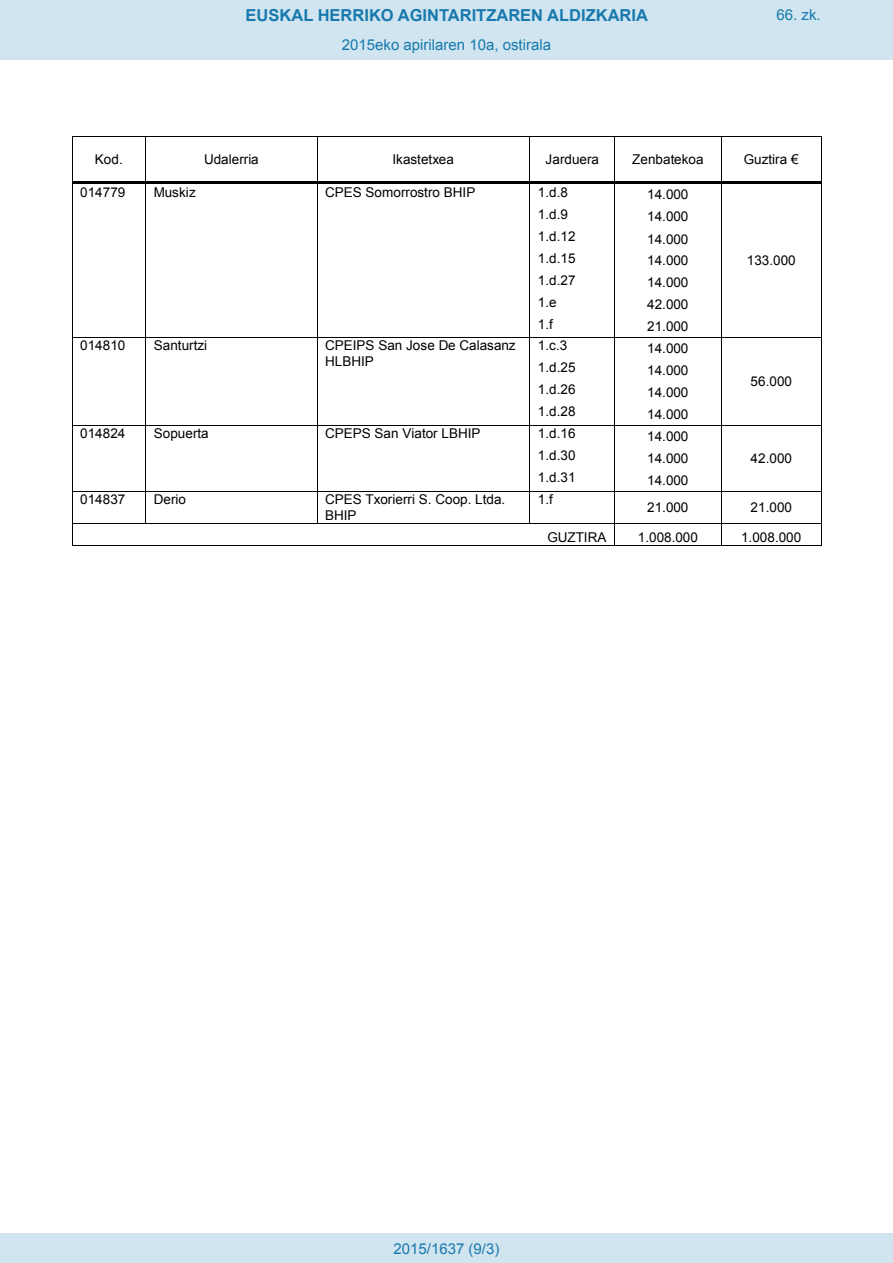
<style>
.page{position:relative;width:893px;height:1263px;background:#fff}
.page>*{position:absolute;margin:0;border:0;box-sizing:border-box;transform-origin:0 0}
.t1{font:700 16.5px "Arial";color:#1879ad}
.Paginacion_Centro{font:15px "Arial";color:#1879ad}
.t2{font:13.5px/15.5px "Arial";letter-spacing:.005em;color:#000}
</style>
<div class="page">
<hr style="left:72px;top:136px;width:73px;height:1px;background:#000">
<hr style="left:146px;top:136px;width:171px;height:1px;background:#000">
<hr style="left:318px;top:136px;width:211px;height:1px;background:#000">
<hr style="left:530px;top:136px;width:85px;height:1px;background:#000">
<hr style="left:615px;top:136px;width:106px;height:1px;background:#000">
<hr style="left:721px;top:136px;width:100px;height:1px;background:#000">
<hr style="left:72px;top:137px;width:1px;height:45px;background:#000">
<hr style="left:145px;top:137px;width:1px;height:45px;background:#000">
<hr style="left:317px;top:137px;width:1px;height:45px;background:#000">
<hr style="left:529px;top:137px;width:1px;height:45px;background:#000">
<hr style="left:615px;top:137px;width:1px;height:45px;background:#000">
<hr style="left:721px;top:137px;width:1px;height:45px;background:#000">
<hr style="left:821px;top:137px;width:1px;height:45px;background:#000">
<hr style="left:72px;top:182px;width:73px;height:2px;background:#000">
<hr style="left:147px;top:182px;width:170px;height:2px;background:#000">
<hr style="left:319px;top:182px;width:210px;height:2px;background:#000">
<hr style="left:532px;top:182px;width:83px;height:2px;background:#000">
<hr style="left:617px;top:182px;width:104px;height:2px;background:#000">
<hr style="left:723px;top:182px;width:98px;height:2px;background:#000">
<hr style="left:72px;top:337px;width:73px;height:1px;background:#000">
<hr style="left:146px;top:337px;width:171px;height:1px;background:#000">
<hr style="left:318px;top:337px;width:211px;height:1px;background:#000">
<hr style="left:530px;top:337px;width:85px;height:1px;background:#000">
<hr style="left:615px;top:337px;width:106px;height:1px;background:#000">
<hr style="left:721px;top:337px;width:100px;height:1px;background:#000">
<hr style="left:72px;top:425px;width:73px;height:1px;background:#000">
<hr style="left:146px;top:425px;width:171px;height:1px;background:#000">
<hr style="left:318px;top:425px;width:211px;height:1px;background:#000">
<hr style="left:530px;top:425px;width:85px;height:1px;background:#000">
<hr style="left:615px;top:425px;width:106px;height:1px;background:#000">
<hr style="left:721px;top:425px;width:100px;height:1px;background:#000">
<svg style="left:72px;top:184px;width:1px;height:307px"></svg>
<hr style="left:72px;top:491px;width:73px;height:1px;background:#000">
<svg style="left:145px;top:182px;width:2px;height:310px"></svg>
<hr style="left:146px;top:491px;width:171px;height:1px;background:#000">
<svg style="left:317px;top:182px;width:2px;height:310px"></svg>
<hr style="left:318px;top:491px;width:211px;height:1px;background:#000">
<svg style="left:529px;top:182px;width:3px;height:310px"></svg>
<hr style="left:530px;top:491px;width:85px;height:1px;background:#000">
<hr style="left:615px;top:491px;width:106px;height:1px;background:#000">
<svg style="left:721px;top:182px;width:2px;height:309px"></svg>
<hr style="left:721px;top:491px;width:100px;height:1px;background:#000">
<svg style="left:821px;top:182px;width:1px;height:310px"></svg>
<hr style="left:72px;top:492px;width:1px;height:31px;background:#000">
<hr style="left:145px;top:492px;width:1px;height:31px;background:#000">
<hr style="left:317px;top:492px;width:1px;height:31px;background:#000">
<hr style="left:529px;top:492px;width:1px;height:31px;background:#000">
<hr style="left:615px;top:492px;width:1px;height:31px;background:#000">
<hr style="left:721px;top:492px;width:1px;height:31px;background:#000">
<hr style="left:821px;top:492px;width:1px;height:31px;background:#000">
<hr style="left:72px;top:523px;width:73px;height:1px;background:#000">
<hr style="left:146px;top:523px;width:171px;height:1px;background:#000">
<hr style="left:318px;top:523px;width:211px;height:1px;background:#000">
<hr style="left:530px;top:523px;width:85px;height:1px;background:#000">
<hr style="left:615px;top:523px;width:106px;height:1px;background:#000">
<hr style="left:721px;top:523px;width:100px;height:1px;background:#000">
<svg style="left:72px;top:524px;width:1px;height:21px"></svg>
<hr style="left:72px;top:545px;width:543px;height:1px;background:#000">
<hr style="left:615px;top:545px;width:106px;height:1px;background:#000">
<svg style="left:721px;top:524px;width:1px;height:21px"></svg>
<hr style="left:721px;top:545px;width:100px;height:1px;background:#000">
<svg style="left:821px;top:523px;width:1px;height:23px"></svg>
<div style="left:0;top:0;width:893px;height:60px;background:#d0e5f0"></div>
<div style="left:0;top:1233px;width:893px;height:30px;background:#d0e5f0"></div>
<p class="t1" style="left:246px;top:4px;width:404px">EUSKAL HERRIKO AGINTARITZAREN ALDIZKARIA</p>
<p class="Paginacion_Centro" style="left:776px;top:5px;width:46px">66. zk.</p>
<p class="Paginacion_Centro" style="left:342px;top:35px;width:211px">2015eko apirilaren 10a, ostirala</p>
<p class="t2" style="left:95px;top:152px;width:29px">Kod.</p>
<p class="t2" style="left:204px;top:152px;width:56px">Udalerria</p>
<p class="t2" style="left:392px;top:152px;width:63px">Ikastetxea</p>
<p class="t2" style="left:546px;top:152px;width:55px">Jarduera</p>
<p class="t2" style="left:632px;top:152px;width:73px">Zenbatekoa</p>
<p class="t2" style="left:744px;top:152px;width:56px">Guztira €</p>
<p class="t2" style="left:80px;top:184px;width:47px">014779</p>
<p class="t2" style="left:154px;top:184px;width:44px">Muskiz</p>
<p class="t2" style="left:325px;top:184px;width:152px">CPES Somorrostro BHIP</p>
<p class="t2" style="left:538px;top:184px;width:32px">1.d.8</p>
<p class="t2" style="left:647px;top:187px;width:43px">14.000</p>
<p class="t2" style="left:538px;top:206px;width:32px">1.d.9</p>
<p class="t2" style="left:647px;top:209px;width:43px">14.000</p>
<p class="t2" style="left:538px;top:228px;width:39px">1.d.12</p>
<p class="t2" style="left:647px;top:231px;width:43px">14.000</p>
<p class="t2" style="left:538px;top:250px;width:39px">1.d.15</p>
<p class="t2" style="left:647px;top:253px;width:43px">14.000</p>
<p class="t2" style="left:538px;top:272px;width:39px">1.d.27</p>
<p class="t2" style="left:647px;top:275px;width:43px">14.000</p>
<p class="t2" style="left:538px;top:294px;width:20px">1.e</p>
<p class="t2" style="left:647px;top:297px;width:43px">42.000</p>
<p class="t2" style="left:538px;top:316px;width:17px">1.f</p>
<p class="t2" style="left:647px;top:319px;width:43px">21.000</p>
<p class="t2" style="left:80px;top:338px;width:47px">014810</p>
<p class="t2" style="left:154px;top:338px;width:55px">Santurtzi</p>
<p class="t2" style="left:325px;top:338px;width:192px">CPEIPS San Jose De Calasanz<br>HLBHIP</p>
<p class="t2" style="left:538px;top:338px;width:31px">1.c.3</p>
<p class="t2" style="left:647px;top:341px;width:43px">14.000</p>
<p class="t2" style="left:538px;top:360px;width:39px">1.d.25</p>
<p class="t2" style="left:647px;top:363px;width:43px">14.000</p>
<p class="t2" style="left:538px;top:382px;width:39px">1.d.26</p>
<p class="t2" style="left:647px;top:385px;width:43px">14.000</p>
<p class="t2" style="left:538px;top:404px;width:39px">1.d.28</p>
<p class="t2" style="left:647px;top:407px;width:43px">14.000</p>
<p class="t2" style="left:747px;top:253px;width:50px">133.000</p>
<p class="t2" style="left:751px;top:374px;width:43px">56.000</p>
<p class="t2" style="left:80px;top:426px;width:47px">014824</p>
<p class="t2" style="left:154px;top:426px;width:56px">Sopuerta</p>
<p class="t2" style="left:325px;top:426px;width:157px">CPEPS San Viator LBHIP</p>
<p class="t2" style="left:538px;top:426px;width:39px">1.d.16</p>
<p class="t2" style="left:647px;top:429px;width:43px">14.000</p>
<p class="t2" style="left:538px;top:448px;width:39px">1.d.30</p>
<p class="t2" style="left:647px;top:451px;width:43px">14.000</p>
<p class="t2" style="left:751px;top:451px;width:43px">42.000</p>
<p class="t2" style="left:538px;top:470px;width:39px">1.d.31</p>
<p class="t2" style="left:647px;top:473px;width:43px">14.000</p>
<p class="t2" style="left:80px;top:492px;width:47px">014837</p>
<p class="t2" style="left:154px;top:492px;width:34px">Derio</p>
<p class="t2" style="left:325px;top:492px;width:182px">CPES Txorierri S. Coop. Ltda.<br>BHIP</p>
<p class="t2" style="left:538px;top:492px;width:17px">1.f</p>
<p class="t2" style="left:647px;top:500px;width:43px">21.000</p>
<p class="t2" style="left:751px;top:500px;width:43px">21.000</p>
<p class="t2" style="left:547px;top:529px;width:61px">GUZTIRA</p>
<p class="t2" style="left:638px;top:529px;width:62px">1.008.000</p>
<p class="t2" style="left:741px;top:529px;width:62px">1.008.000</p>
<p class="Paginacion_Centro" style="left:393px;top:1238px;width:107px">2015/1637 (9/3)</p>
</div>
